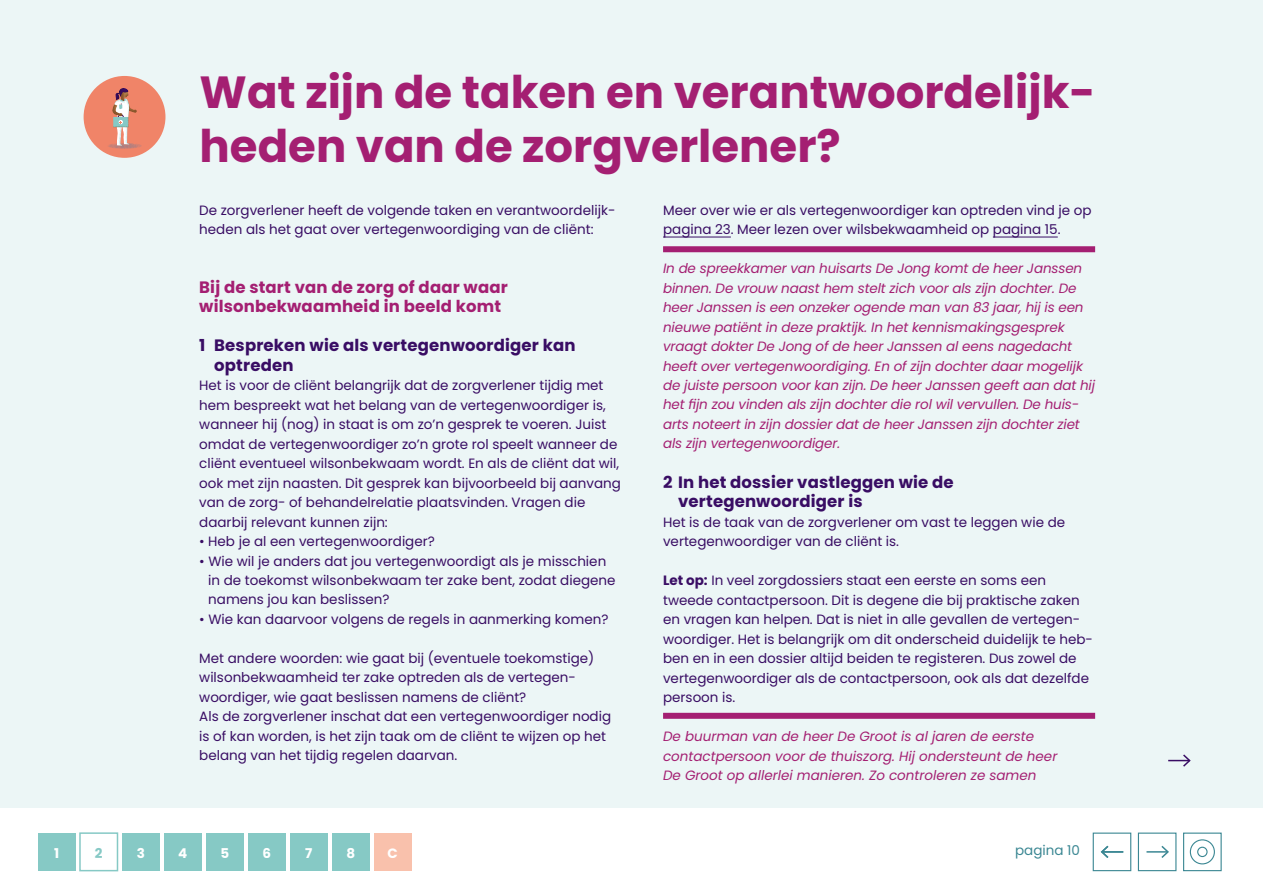
<style>
.page{position:relative;width:1263px;height:893px;background:#fff}
.page>*{position:absolute;margin:0;border:0;box-sizing:border-box;transform-origin:0 0}
.t1{font:700 45px/54px "Poppins";color:#a41f72}
.t2{font:700 16.5px/19.5px "Poppins";letter-spacing:.01em;color:#390d64}
.t3{font:700 16.5px/19.5px "Poppins";letter-spacing:.01em;color:#a41f72}
.t4{font:13.5px/19.5px "Poppins";color:#390d64}
.t5{font:italic 13.5px/19.5px "Poppins";letter-spacing:-.01em;color:#a41f72}
.t6{font:13.5px "Poppins";color:#3b8793}
.t7{font:700 13.5px "Poppins";color:#fff}
.t8{font:700 13.5px "Poppins";color:#86c9c5}
.s1{font-weight:700}
</style>
<div class="page">
<div style="left:0;top:0;width:1263px;height:807px;background:#ecf6f6"></div>
<hr style="left:663px;top:237px;width:68px;height:1px;background:#390d64">
<hr style="left:993px;top:237px;width:65px;height:1px;background:#390d64">
<div style="left:1093px;top:832px;width:38px;height:39px;border:1px solid #3b8793"></div>
<div style="left:1138px;top:832px;width:38px;height:39px;border:1px solid #3b8793"></div>
<div style="left:1183px;top:832px;width:39px;height:39px;border:1px solid #3b8793"></div>
<div style="left:1190px;top:839px;width:25px;height:25px;border:1px solid #3b8793;border-radius:50%"></div>
<div style="left:1197px;top:847px;width:10px;height:10px;border:1px solid #3b8793;border-radius:50%"></div>
<hr style="left:1146px;top:851px;width:22px;height:2px;background:#3b8793">
<svg style="left:1160px;top:845px;width:9px;height:13px"></svg>
<hr style="left:1102px;top:851px;width:21px;height:2px;background:#3b8793">
<svg style="left:1100px;top:845px;width:10px;height:13px"></svg>
<div style="left:663px;top:246px;width:432px;height:6px;background:#a41f72"></div>
<div style="left:663px;top:713px;width:432px;height:6px;background:#a41f72"></div>
<svg style="left:1168px;top:754px;width:23px;height:13px"></svg>
<div style="left:84px;top:76px;width:81px;height:82px;background:#f08468;border-radius:50%"></div>
<svg style="left:107px;top:143px;width:35px;height:6px"></svg>
<div style="left:102px;top:105px;width:40px;height:42px;background:#f08468"></div>
<div style="left:106px;top:76px;width:37px;height:23px;background:#936037;opacity:.43"></div>
<div style="left:103px;top:81px;width:31px;height:20px;background:#f08468"></div>
<svg style="left:112px;top:88px;width:25px;height:58px"></svg>
<div style="left:100px;top:93px;width:37px;height:24px;background:#936037;opacity:.52"></div>
<div style="left:38px;top:833px;width:37px;height:38px;background:#86c9c5"></div>
<div style="left:79px;top:832px;width:39px;height:39px;border:2px solid #86c9c5"></div>
<div style="left:122px;top:833px;width:37px;height:38px;background:#86c9c5"></div>
<div style="left:164px;top:833px;width:37px;height:38px;background:#86c9c5"></div>
<div style="left:206px;top:833px;width:37px;height:38px;background:#86c9c5"></div>
<div style="left:248px;top:833px;width:37px;height:38px;background:#86c9c5"></div>
<div style="left:290px;top:833px;width:37px;height:38px;background:#86c9c5"></div>
<div style="left:332px;top:833px;width:37px;height:38px;background:#86c9c5"></div>
<div style="left:374px;top:833px;width:37px;height:38px;background:#f9c1ac"></div>
<h1 class="t1" style="left:200px;top:65px;width:897px">Wat zijn de taken en verantwoordelijk&shy;heden van de zorgverlener?</h1>
<p class="t4" style="left:199px;top:200px;width:418px">De zorgverlener heeft de volgende taken en verantwoordelijk&shy;heden als het gaat over vertegenwoordiging van de cliënt:</p>
<p class="t3" style="left:199px;top:277px;width:310px">Bij de start van de zorg of daar waar wilsonbekwaamheid in beeld komt</p>
<p class="t2" style="left:214px;top:336px;width:363px;text-indent:-15px">1 Bespreken wie als vertegenwoordiger kan optreden</p>
<p class="t4" style="left:199px;top:376px;width:423px">Het is voor de cliënt belangrijk dat de zorgverlener tijdig met hem bespreekt wat het belang van de vertegenwoordiger is, wanneer hij (nog) in staat is om zo’n gesprek te voeren. Juist omdat de vertegenwoordiger zo’n grote rol speelt wanneer de cliënt eventueel wilsonbekwaam wordt. En als de cliënt dat wil, ook met zijn naasten. Dit gesprek kan bijvoorbeeld bij aanvang van de zorg- of behandelrelatie plaatsvinden. Vragen die daarbij relevant kunnen zijn:</p>
<p class="t4" style="left:199px;top:532px;width:237px">• Heb je al een vertegenwoordiger?</p>
<p class="t4" style="left:208px;top:551px;width:409px;text-indent:-9px">• Wie wil je anders dat jou vertegenwoordigt als je misschien in de toekomst wilsonbekwaam ter zake bent, zodat diegene namens jou kan beslissen?</p>
<p class="t4" style="left:199px;top:610px;width:411px">• Wie kan daarvoor volgens de regels in aanmerking komen?</p>
<p class="t4" style="left:199px;top:649px;width:413px">Met andere woorden: wie gaat bij (eventuele toekomstige) wilsonbekwaamheid ter zake optreden als de vertegen&shy;woordiger, wie gaat beslissen namens de cliënt?<br>Als de zorgverlener inschat dat een vertegenwoordiger nodig is of kan worden, is het zijn taak om de cliënt te wijzen op het belang van het tijdig regelen daarvan.</p>
<p class="t7" style="left:54px;top:845px;width:7px">1</p>
<p class="t8" style="left:95px;top:845px;width:9px">2</p>
<p class="t7" style="left:137px;top:845px;width:10px">3</p>
<p class="t7" style="left:178px;top:845px;width:11px">4</p>
<p class="t7" style="left:220px;top:845px;width:10px">5</p>
<p class="t7" style="left:262px;top:845px;width:10px">6</p>
<p class="t7" style="left:305px;top:845px;width:9px">7</p>
<p class="t7" style="left:346px;top:845px;width:10px">8</p>
<p class="t7" style="left:388px;top:845px;width:12px">C</p>
<p class="t4" style="left:663px;top:200px;width:430px">Meer over wie er als vertegenwoordiger kan optreden vind je op pagina 23. Meer lezen over wilsbekwaamheid op pagina 15.</p>
<p class="t5" style="left:663px;top:259px;width:433px">In de spreekkamer van huisarts De Jong komt de heer Janssen binnen. De vrouw naast hem stelt zich voor als zijn dochter. De heer Janssen is een onzeker ogende man van 83 jaar, hij is een nieuwe patiënt in deze praktijk. In het kennismakingsgesprek vraagt dokter De Jong of de heer Janssen al eens nagedacht heeft over vertegenwoordiging. En of zijn dochter daar mogelijk de juiste persoon voor kan zijn. De heer Janssen geeft aan dat hij het fijn zou vinden als zijn dochter die rol wil vervullen. De huis&shy;arts noteert in zijn dossier dat de heer Janssen zijn dochter ziet als zijn vertegenwoordiger.</p>
<p class="t2" style="left:678px;top:472px;width:277px;text-indent:-15px">2 In het dossier vastleggen wie de vertegenwoordiger is</p>
<p class="t4" style="left:663px;top:512px;width:404px">Het is de taak van de zorgverlener om vast te leggen wie de vertegenwoordiger van de cliënt is.</p>
<p class="t4" style="left:663px;top:571px;width:431px"><span class="s1">Let op:</span> In veel zorgdossiers staat een eerste en soms een tweede contactpersoon. Dit is degene die bij praktische zaken en vragen kan helpen. Dat is niet in alle gevallen de vertegen&shy;woordiger. Het is belangrijk om dit onderscheid duidelijk te heb&shy;ben en in een dossier altijd beiden te registeren. Dus zowel de vertegenwoordiger als de contactpersoon, ook als dat dezelfde persoon is.</p>
<p class="t5" style="left:663px;top:727px;width:396px">De buurman van de heer De Groot is al jaren de eerste contactpersoon voor de thuiszorg. Hij ondersteunt de heer<br>De Groot op allerlei manieren. Zo controleren ze samen</p>
<p class="t6" style="left:1015px;top:843px;width:66px">pagina 10</p>
</div>
